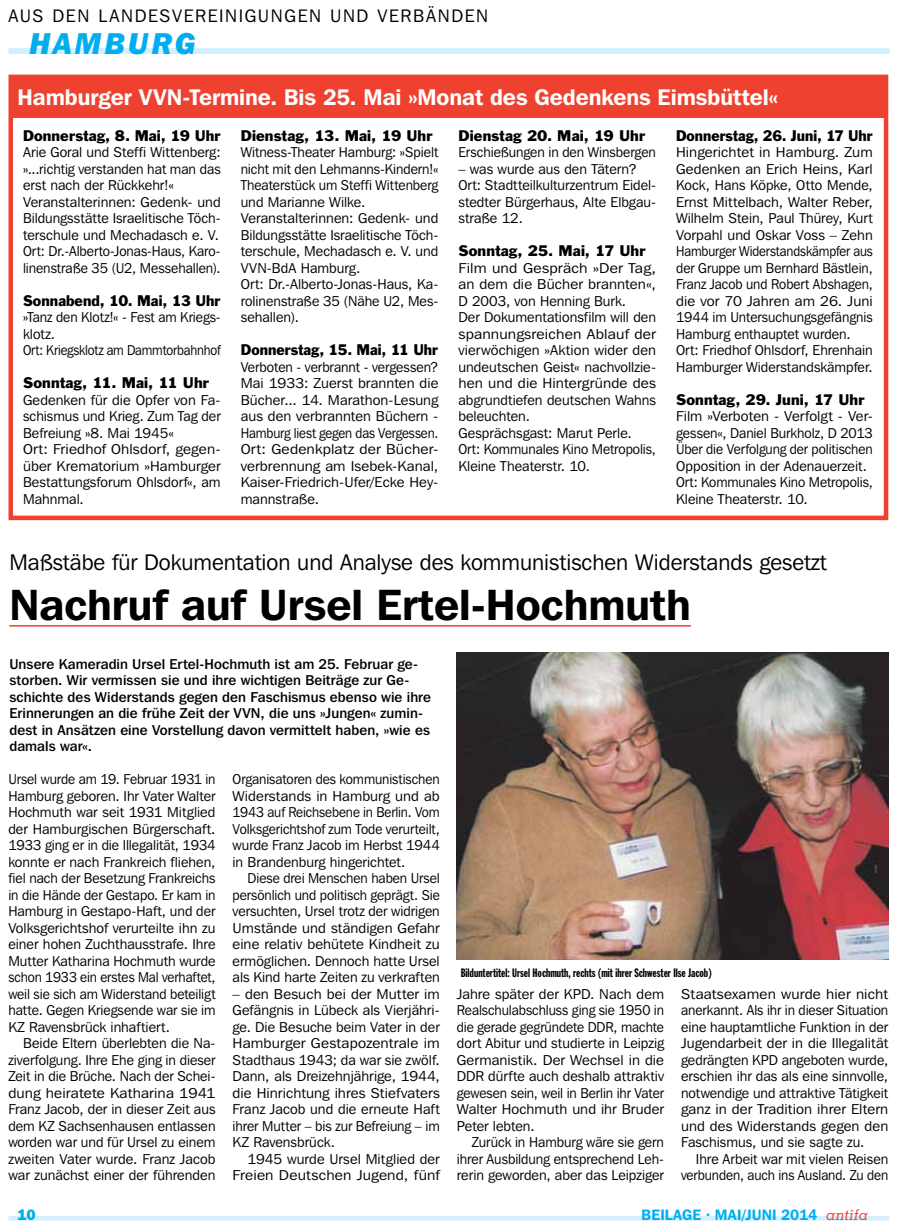
<style>
.page{position:relative;width:898px;height:1229px;background:#fff}
.page>*{position:absolute;margin:0;border:0;box-sizing:border-box;transform-origin:0 0}
.t1{font:600 43.5px "Franklin Gothic IT Cby BT";color:#000}
.t2{font:italic 800 30px "Franklin Gothic IT Cby BT";letter-spacing:.105em;color:#00aeef}
.t3{font:22.5px "Franklin Gothic IT Cby BT";color:#000}
.t4{font:600 22.5px "Franklin Gothic IT Cby BT";color:#fff}
.t5{font:18px "Franklin Gothic IT Cby BT";letter-spacing:.09em;color:#000}
.t6{font:600 15px "Franklin Gothic IT Cby BT";letter-spacing:.005em;color:#00aeef}
.t7{font:800 15px "Franklin Gothic IT Cby BT";color:#00aeef}
.t8{font:14.25px/16.5px "Franklin Gothic IT Cby BT";color:#000;text-align:justify}
.t9{font:14.25px/16.5px "Franklin Gothic IT Cby BT";color:#000;text-align:justify;scale:.95 1}
.t10{font:14.25px/16.5px "Franklin Gothic IT Cby BT";color:#000;text-align:justify;scale:1.04 1}
.t11{font:14.25px/16.5px "Franklin Gothic IT Cby BT";color:#000;scale:1.05 1}
.t12{font:14.25px/16.5px "Franklin Gothic IT Cby BT";color:#000;scale:1.1 1}
.t13{font:14.25px/16.5px "Franklin Gothic IT Cby BT";color:#000;text-align:justify;scale:1.07 1}
.t14{font:500 14.25px/16.5px "Franklin Gothic IT Cby BT";letter-spacing:.005em;color:#000}
.t15{font:14.25px "Franklin Gothic";letter-spacing:.005em;color:#000}
.t16{font:14.25px/16.5px "Franklin Gothic IT Cby BT";color:#000;scale:.96 1}
.t17{font:14.25px "Franklin Gothic";letter-spacing:.005em;color:#000;scale:.95 1}
.t18{font:14.25px "Franklin Gothic";letter-spacing:.005em;color:#000;scale:.96 1}
.t19{font:12px "Franklin Gothic Extra Cond";color:#000}
.s1{font-family:"Memphis";font-weight:500;font-style:italic;color:#ef4130}
</style>
<div class="page">
<hr style="left:9px;top:1216px;width:880px;height:4px;background:#d4effc">
<div style="left:9px;top:48px;width:880px;height:6px;background:#d4effc"></div>
<hr style="left:9px;top:625px;width:681px;height:2px;background:#ef4130">
<svg style="left:8px;top:74px;width:881px;height:447px"></svg>
<div style="left:13px;top:75px;width:874px;height:42px;background:#ef4130"></div>
<img style="left:456px;top:652px;width:431px;height:307px">
<p class="t5" style="left:9px;top:5px;width:481px">AUS DEN LANDESVEREINIGUNGEN UND VERBÄNDEN</p>
<h2 class="t2" style="left:30px;top:25px;width:168px">HAMBURG</h2>
<h3 class="t4" style="left:18px;top:83px;width:761px">Hamburger VVN-Termine. Bis 25. Mai »Monat des Gedenkens Eimsbüttel«</h3>
<p class="t15" style="left:23px;top:126px;width:199px">Donnerstag, 8. Mai, 19 Uhr</p>
<p class="t8" style="left:23px;top:144px;width:199px;text-align:left">Arie Goral und Steffi Wittenberg: »...richtig verstanden hat man das erst nach der Rückkehr!« Veranstalterinnen: Gedenk- und Bildungsstätte Israelitische Töch&shy;terschule und Mechadasch e. V.<br>Ort: Dr.-Alberto-Jonas-Haus, Karo&shy;linenstraße 35 (U2, Messehallen).</p>
<p class="t15" style="left:23px;top:291px;width:199px">Sonnabend, 10. Mai, 13 Uhr</p>
<p class="t16" style="left:23px;top:309px;width:207px">»Tanz den Klotz!« - Fest am Kriegs&shy;klotz.<br>Ort: Kriegsklotz am Dammtorbahnhof</p>
<p class="t15" style="left:23px;top:374px;width:188px">Sonntag, 11. Mai, 11 Uhr</p>
<p class="t8" style="left:23px;top:391px;width:199px;text-align:left">Gedenken für die Opfer von Fa&shy;schismus und Krieg. Zum Tag der<br>Befreiung »8. Mai 1945«<br>Ort: Friedhof Ohlsdorf, gegen&shy;über Krematorium »Hamburger<br>Bestattungsforum Ohlsdorf«, am<br>Mahnmal.</p>
<p class="t15" style="left:241px;top:126px;width:193px">Dienstag, 13. Mai, 19 Uhr</p>
<p class="t8" style="left:241px;top:144px;width:199px;text-align:left">Witness-Theater Hamburg: »Spielt nicht mit den Lehmanns-Kindern!«<br>Theaterstück um Steffi Wittenberg und Marianne Wilke.<br>Veranstalterinnen: Gedenk- und<br>Bildungsstätte Israelitische Töch&shy;terschule, Mechadasch e. V. und<br>VVN-BdA Hamburg.<br>Ort: Dr.-Alberto-Jonas-Haus, Ka&shy;rolinenstraße 35 (Nähe U2, Mes&shy;sehallen).</p>
<p class="t18" style="left:241px;top:341px;width:207px">Donnerstag, 15. Mai, 11 Uhr</p>
<p class="t8" style="left:241px;top:358px;width:199px">Verboten - verbrannt - vergessen?<br>Mai 1933: Zuerst brannten die Bücher... 14. Marathon-Lesung aus den verbrannten Büchern - Hamburg liest gegen das Vergessen.<br>Ort: Gedenkplatz der Bücher&shy;verbrennung am Isebek-Kanal, Kaiser-Friedrich-Ufer/Ecke Hey&shy;mannstraße.</p>
<p class="t15" style="left:458px;top:126px;width:188px">Dienstag 20. Mai, 19 Uhr</p>
<p class="t8" style="left:458px;top:144px;width:199px">Erschießungen in den Winsbergen</p>
<p class="t8" style="left:458px;top:160px;width:199px;text-align:left">– was wurde aus den Tätern?<br>Ort: Stadtteilkulturzentrum Eidel&shy;stedter Bürgerhaus, Alte Elbgau&shy;straße 12.</p>
<p class="t15" style="left:458px;top:242px;width:189px">Sonntag, 25. Mai, 17 Uhr</p>
<p class="t12" style="left:458px;top:259px;width:181px">Film und Gespräch »Der Tag, an dem die Bücher brannten«,<br>D 2003, von Henning Burk.<br>Der Dokumentationsfilm will den spannungsreichen Ablauf der vierwöchigen »Aktion wider den undeutschen Geist« nachvollzie&shy;hen und die Hintergründe des abgrundtiefen deutschen Wahns beleuchten.<br>Gesprächsgast: Marut Perle.<br>Ort: Kommunales Kino Metropolis,<br>Kleine Theaterstr. 10.</p>
<p class="t17" style="left:675px;top:126px;width:208px">Donnerstag, 26. Juni, 17 Uhr</p>
<p class="t11" style="left:675px;top:144px;width:189px">Hingerichtet in Hamburg. Zum<br>Gedenken an Erich Heins, Karl<br>Kock, Hans Köpke, Otto Mende,<br>Ernst Mittelbach, Walter Reber,<br>Wilhelm Stein, Paul Thürey, Kurt<br>Vorpahl und Oskar Voss – Zehn<br>Hamburger Widerstandskämpfer aus der Gruppe um Bernhard Bästlein,<br>Franz Jacob und Robert Abshagen, die vor 70 Jahren am 26. Juni<br>1944 im Untersuchungsgefängnis<br>Hamburg enthauptet wurden.<br>Ort: Friedhof Ohlsdorf, Ehrenhain<br>Hamburger Widerstandskämpfer.</p>
<p class="t15" style="left:675px;top:390px;width:190px">Sonntag, 29. Juni, 17 Uhr</p>
<p class="t10" style="left:675px;top:408px;width:190px;text-align:left">Film »Verboten - Verfolgt - Ver&shy;gessen«, Daniel Burkholz, D 2013<br>Über die Verfolgung der politischen<br>Opposition in der Adenauerzeit.<br>Ort: Kommunales Kino Metropolis,<br>Kleine Theaterstr. 10.</p>
<h3 class="t3" style="left:9px;top:549px;width:818px">Maßstäbe für Dokumentation und Analyse des kommunistischen Widerstands gesetzt</h3>
<h1 class="t1" style="left:9px;top:577px;width:682px">Nachruf auf Ursel Ertel-Hochmuth</h1>
<p class="t14" style="left:9px;top:655px;width:423px">Unsere Kameradin Ursel Ertel-Hochmuth ist am 25. Februar ge&shy;storben. Wir vermissen sie und ihre wichtigen Beiträge zur Ge&shy;schichte des Widerstands gegen den Faschismus ebenso wie ihre Erinnerungen an die frühe Zeit der VVN, die uns »Jungen« zumin&shy;dest in Ansätzen eine Vorstellung davon vermittelt haben, »wie es damals war«.</p>
<p class="t9" style="left:8px;top:771px;width:219px">Ursel wurde am 19. Februar 1931 in Hamburg geboren. Ihr Vater Walter Hochmuth war seit 1931 Mitglied der Hamburgischen Bürgerschaft.<br>1933 ging er in die Illegalität, 1934 konnte er nach Frankreich fliehen, fiel nach der Besetzung Frankreichs in die Hände der Gestapo. Er kam in Hamburg in Gestapo-Haft, und der Volksgerichtshof verurteilte ihn zu einer hohen Zuchthausstrafe. Ihre Mutter Katharina Hochmuth wurde schon 1933 ein erstes Mal verhaftet, weil sie sich am Widerstand beteiligt hatte. Gegen Kriegsende war sie im KZ Ravensbrück inhaftiert.</p>
<p class="t8" style="left:8px;top:1035px;width:209px;text-indent:15px">Beide Eltern überlebten die Na&shy;ziverfolgung. Ihre Ehe ging in dieser Zeit in die Brüche. Nach der Schei&shy;dung heiratete Katharina 1941<br>Franz Jacob, der in dieser Zeit aus dem KZ Sachsenhausen entlassen worden war und für Ursel zu einem zweiten Vater wurde. Franz Jacob war zunächst einer der führenden</p>
<p class="t9" style="left:232px;top:771px;width:219px">Organisatoren des kommunistischen Widerstands in Hamburg und ab 1943 auf Reichsebene in Berlin. Vom Volksgerichtshof zum Tode verurteilt, wurde Franz Jacob im Herbst 1944 in Brandenburg hingerichtet.</p>
<p class="t9" style="left:232px;top:870px;width:219px;text-indent:15px">Diese drei Menschen haben Ursel persönlich und politisch geprägt. Sie versuchten, Ursel trotz der widrigen Umstände und ständigen Gefahr eine relativ behütete Kindheit zu ermöglichen. Dennoch hatte Ursel als Kind harte Zeiten zu verkraften</p>
<p class="t10" style="left:232px;top:985px;width:201px">– den Besuch bei der Mutter im Gefängnis in Lübeck als Vierjähri&shy;ge. Die Besuche beim Vater in der Hamburger Gestapozentrale im Stadthaus 1943; da war sie zwölf.<br>Dann, als Dreizehnjährige, 1944, die Hinrichtung ihres Stiefvaters Franz Jacob und die erneute Haft ihrer Mutter – bis zur Befreiung – im KZ Ravensbrück.</p>
<p class="t8" style="left:232px;top:1150px;width:209px;text-align:right">1945 wurde Ursel Mitglied der<br>Freien Deutschen Jugend, fünf</p>
<p class="t19" style="left:460px;top:967px;width:252px">Bilduntertitel: Ursel Hochmuth, rechts (mit ihrer Schwester Ilse Jacob)</p>
<p class="t8" style="left:456px;top:985px;width:209px">Jahre später der KPD. Nach dem Realschulabschluss ging sie 1950 in die gerade gegründete DDR, machte dort Abitur und studierte in Leipzig Germanistik. Der Wechsel in die DDR dürfte auch deshalb attraktiv gewesen sein, weil in Berlin ihr Vater Walter Hochmuth und ihr Bruder Peter lebten.</p>
<p class="t8" style="left:456px;top:1134px;width:209px;text-indent:15px">Zurück in Hamburg wäre sie gern ihrer Ausbildung entsprechend Leh&shy;rerin geworden, aber das Leipziger</p>
<p class="t13" style="left:680px;top:985px;width:195px">Staatsexamen wurde hier nicht anerkannt. Als ihr in dieser Situation eine hauptamtliche Funktion in der Jugendarbeit der in die Illegalität gedrängten KPD angeboten wurde, erschien ihr das als eine sinnvolle, notwendige und attraktive Tätigkeit ganz in der Tradition ihrer Eltern und des Widerstands gegen den Faschismus, und sie sagte zu.</p>
<p class="t8" style="left:680px;top:1150px;width:209px;text-align:right">Ihre Arbeit war mit vielen Reisen verbunden, auch ins Ausland. Zu den</p>
<p class="t7" style="left:17px;top:1205px;width:20px">10</p>
<p class="t6" style="left:641px;top:1206px;width:228px">BEILAGE · Mai/Juni 2014 <span class="s1">antifa</span></p>
</div>
